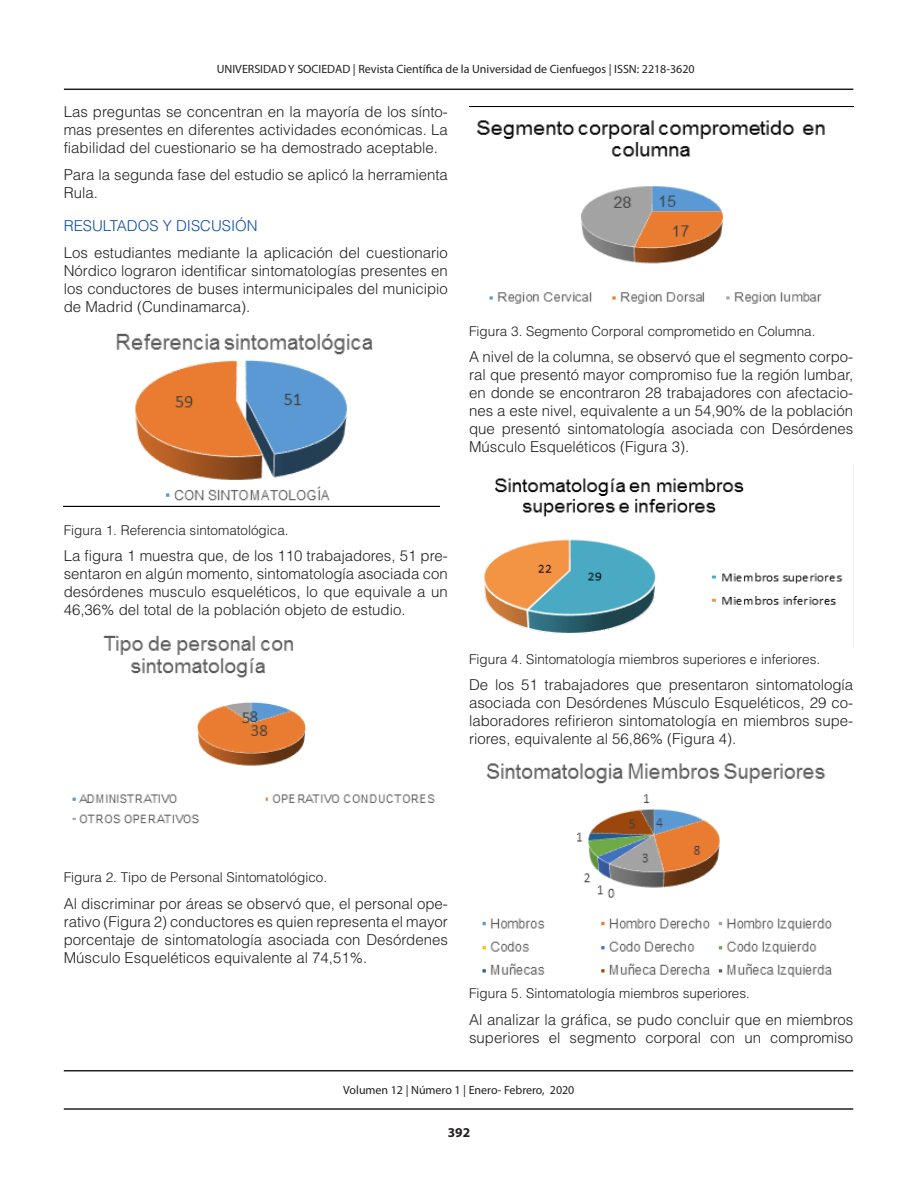
<style>
.page{position:relative;width:918px;height:1188px;background:#fff}
.page>*{position:absolute;margin:0;border:0;box-sizing:border-box;transform-origin:0 0}
.TEXTO{font:300 15px/18px "Helvetica LT Std";color:#231f20;text-align:justify}
.TITULOS_AZUL{font:300 15px "Helvetica LT Std";color:#0d4da1}
.pie_de_foto{font:300 13.5px "Helvetica LT Std";color:#231f20}
.t1{font:700 13.5px "Myriad Pro";color:#231f20}
.t2{font:12px "Myriad Pro";color:#231f20}
</style>
<div class="page">
<hr style="left:64px;top:89px;width:789px;height:1px;background:#231f20">
<hr style="left:64px;top:1108px;width:789px;height:2px;background:#231f20">
<hr style="left:64px;top:1070px;width:789px;height:1px;background:#231f20">
<img style="left:64px;top:333px;width:376px;height:173px">
<img style="left:72px;top:635px;width:363px;height:189px">
<img style="left:469px;top:106px;width:384px;height:198px">
<img style="left:483px;top:478px;width:360px;height:156px">
<img style="left:482px;top:763px;width:350px;height:214px">
<p class="t2" style="left:217px;top:61px;width:479px">UNIVERSIDAD Y SOCIEDAD | Revista Científica de la Universidad de Cienfuegos | ISSN: 2218-3620</p>
<p class="TEXTO" style="left:64px;top:103px;width:386px">Las preguntas se concentran en la mayoría de los sínto&shy;mas presentes en diferentes actividades económicas. La fiabilidad del cuestionario se ha demostrado aceptable.</p>
<p class="TEXTO" style="left:64px;top:165px;width:386px">Para la segunda fase del estudio se aplicó la herramienta<br>Rula.</p>
<p class="TITULOS_AZUL" style="left:64px;top:216px;width:195px">RESULTADOS Y DISCUSIÓN</p>
<p class="TEXTO" style="left:64px;top:243px;width:386px">Los estudiantes mediante la aplicación del cuestionario Nórdico lograron identificar sintomatologías presentes en los conductores de buses intermunicipales del municipio de Madrid (Cundinamarca).</p>
<p class="pie_de_foto" style="left:469px;top:322px;width:348px">Figura 3. Segmento Corporal comprometido en Columna.</p>
<p class="TEXTO" style="left:469px;top:348px;width:386px">A nivel de la columna, se observó que el segmento corpo&shy;ral que presentó mayor compromiso fue la región lumbar, en donde se encontraron 28 trabajadores con afectacio&shy;nes a este nivel, equivalente a un 54,90% de la población que presentó sintomatología asociada con Desórdenes Músculo Esqueléticos (Figura 3).</p>
<p class="pie_de_foto" style="left:64px;top:522px;width:226px">Figura 1. Referencia sintomatológica.</p>
<p class="TEXTO" style="left:64px;top:547px;width:386px">La figura 1 muestra que, de los 110 trabajadores, 51 pre&shy;sentaron en algún momento, sintomatología asociada con desórdenes musculo esqueléticos, lo que equivale a un 46,36% del total de la población objeto de estudio.</p>
<p class="pie_de_foto" style="left:469px;top:650px;width:353px">Figura 4. Sintomatología miembros superiores e inferiores.</p>
<p class="TEXTO" style="left:469px;top:676px;width:386px">De los 51 trabajadores que presentaron sintomatología asociada con Desórdenes Músculo Esqueléticos, 29 co&shy;laboradores refirieron sintomatología en miembros supe&shy;riores, equivalente al 56,86% (Figura 4).</p>
<p class="pie_de_foto" style="left:64px;top:869px;width:265px">Figura 2. Tipo de Personal Sintomatológico.</p>
<p class="TEXTO" style="left:64px;top:894px;width:386px">Al discriminar por áreas se observó que, el personal ope&shy;rativo (Figura 2) conductores es quien representa el mayor porcentaje de sintomatología asociada con Desórdenes Músculo Esqueléticos equivalente al 74,51%.</p>
<p class="pie_de_foto" style="left:469px;top:985px;width:282px">Figura 5. Sintomatología miembros superiores.</p>
<p class="TEXTO" style="left:469px;top:1010px;width:386px">Al analizar la gráfica, se pudo concluir que en miembros superiores el segmento corporal con un compromiso</p>
<p class="t2" style="left:343px;top:1083px;width:233px">Volumen 12 | Número 1 | Enero- Febrero, 2020</p>
<p class="t1" style="left:448px;top:1124px;width:24px">392</p>
</div>
